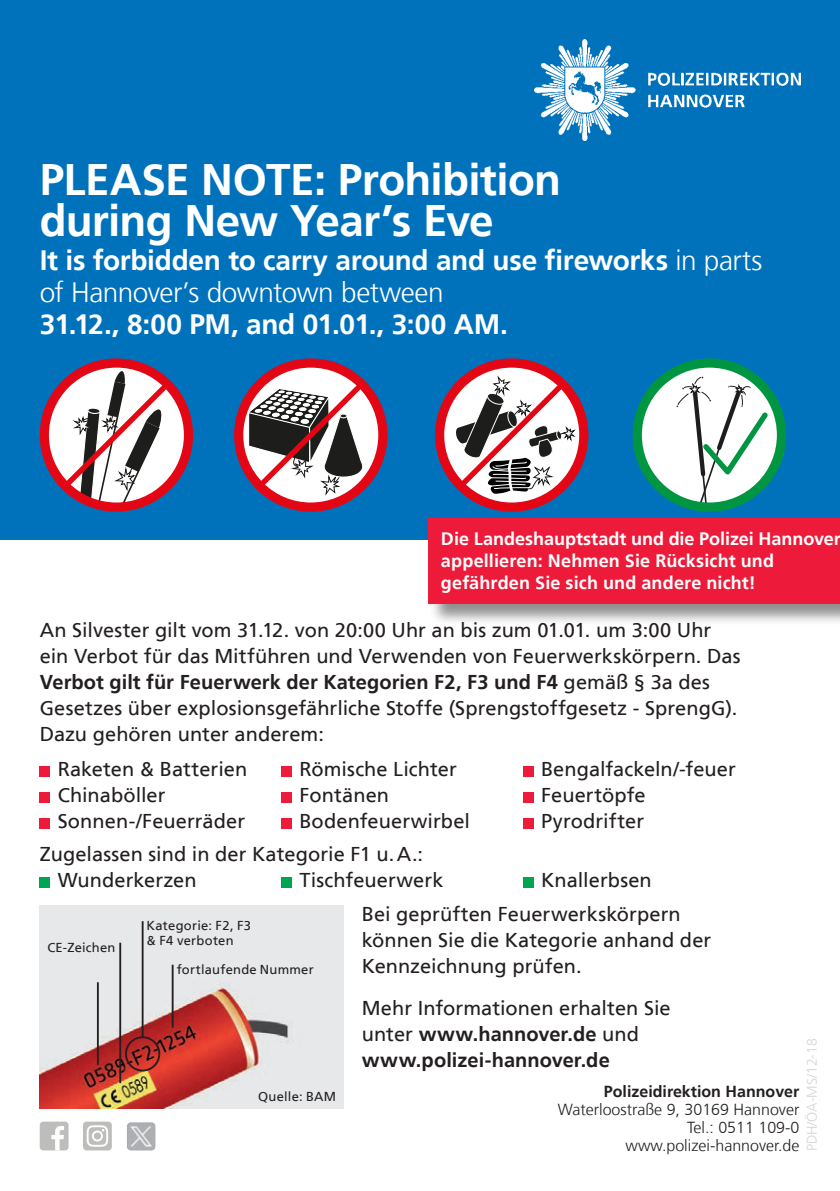
<style>
.page{position:relative;width:840px;height:1191px;background:#fff}
.page>*{position:absolute;margin:0;border:0;box-sizing:border-box;transform-origin:0 0}
.t1{font:700 44px/41px "NDS Frutiger";letter-spacing:-.015em;color:#fff}
.t2{font:700 28px/32px "NDS Frutiger";letter-spacing:-.01em;color:#fff}
.t3{font:20px/26px "NDS Frutiger";letter-spacing:.005em;color:#231f20}
.t4{font:700 20px/26px "NDS Frutiger";letter-spacing:.005em;color:#231f20}
.Fließtext_12pt{font:700 18px/22px "NDS Frutiger";letter-spacing:.005em;color:#fff}
.Fließtext{font:300 16px "NDS Frutiger";color:#231f20}
.Fließtext-2{font:700 16px "NDS Frutiger";color:#231f20}
.t5{font:300 14px "NDS Frutiger";color:#d5d6d8}
.t6{font:13px "NDS Frutiger";letter-spacing:.02em;color:#231f20}
.s1{font-weight:300}
.s2{font-weight:700}
.s3{font-weight:400}
</style>
<div class="page">
<div style="left:0;top:0;width:839px;height:540px;background:#0072bc"></div>
<img style="left:534px;top:40px;width:265px;height:101px">
<svg style="left:40px;top:358px;width:153px;height:154px"></svg>
<svg style="left:234px;top:358px;width:153px;height:154px"></svg>
<svg style="left:435px;top:358px;width:153px;height:154px"></svg>
<svg style="left:632px;top:358px;width:153px;height:154px"></svg>
<div style="left:40px;top:766px;width:10px;height:10px;background:#ed1a3a"></div>
<div style="left:40px;top:792px;width:10px;height:10px;background:#ed1a3a"></div>
<div style="left:40px;top:818px;width:10px;height:10px;background:#ed1a3a"></div>
<div style="left:281px;top:766px;width:10px;height:10px;background:#ed1a3a"></div>
<div style="left:281px;top:792px;width:10px;height:10px;background:#ed1a3a"></div>
<div style="left:281px;top:818px;width:10px;height:10px;background:#ed1a3a"></div>
<div style="left:522px;top:766px;width:11px;height:10px;background:#ed1a3a"></div>
<div style="left:522px;top:792px;width:11px;height:10px;background:#ed1a3a"></div>
<div style="left:522px;top:818px;width:11px;height:10px;background:#ed1a3a"></div>
<div style="left:40px;top:877px;width:10px;height:10px;background:#00a54f"></div>
<div style="left:281px;top:877px;width:10px;height:10px;background:#00a54f"></div>
<div style="left:522px;top:877px;width:11px;height:10px;background:#00a54f"></div>
<img style="left:40px;top:906px;width:303px;height:202px">
<div style="left:125px;top:1036px;width:35px;height:35px;border:2px solid #231f20;border-radius:50%"></div>
<hr style="left:142px;top:921px;width:1px;height:116px;background:#231f20">
<hr style="left:97px;top:982px;width:2px;height:82px;background:#231f20">
<hr style="left:119px;top:942px;width:2px;height:141px;background:#231f20">
<hr style="left:172px;top:964px;width:1px;height:63px;background:#231f20">
<div style="left:428px;top:519px;width:411px;height:107px;background:#231f20;opacity:.5"></div>
<div style="left:428px;top:519px;width:411px;height:85px;background:#ed1a3a"></div>
<div style="left:40px;top:1121px;width:28px;height:29px;background:#bdbdbc;border-radius:4px"></div>
<svg style="left:51px;top:1126px;width:13px;height:24px"></svg>
<div style="left:83px;top:1121px;width:29px;height:29px;background:#bdbdbc;border-radius:4px"></div>
<svg style="left:87px;top:1125px;width:21px;height:21px"></svg>
<img style="left:127px;top:1122px;width:29px;height:29px">
<p class="t1" style="left:40px;top:159px;width:522px">PLEASE NOTE: Prohibition during New Year’s Eve</p>
<p class="t2" style="left:40px;top:244px;width:723px">It is forbidden to carry around and use fireworks <span class="s1">in parts of Hannover’s downtown between<br></span>31.12., 8:00 PM, and 01.01., 3:00 AM.</p>
<p class="Fließtext_12pt" style="left:441px;top:528px;width:401px">Die Landeshauptstadt und die Polizei Hannover appellieren: Nehmen Sie Rücksicht und gefährden Sie sich und andere nicht!</p>
<p class="t3" style="left:40px;top:617px;width:702px">An Silvester gilt vom 31.12. von 20:00 Uhr an bis zum 01.01. um 3:00 Uhr ein Verbot für das Mitführen und Verwenden von Feuerwerkskörpern. Das <span class="s2">Verbot gilt für Feuerwerk der Kategorien F2, F3 und F4</span> gemäß § 3a des Gesetzes über explosionsgefährliche Stoffe (Sprengstoffgesetz - SprengG).<br>Dazu gehören unter anderem:</p>
<p class="t3" style="left:58px;top:756px;width:191px">Raketen &amp; Batterien</p>
<p class="t3" style="left:58px;top:782px;width:109px">Chinaböller</p>
<p class="t3" style="left:58px;top:808px;width:189px">Sonnen-/Feuerräder</p>
<p class="t3" style="left:299px;top:756px;width:159px">Römische Lichter</p>
<p class="t3" style="left:299px;top:782px;width:91px">Fontänen</p>
<p class="t3" style="left:299px;top:808px;width:172px">Bodenfeuerwirbel</p>
<p class="t3" style="left:540px;top:756px;width:196px">Bengalfackeln/-feuer</p>
<p class="t3" style="left:540px;top:782px;width:106px">Feuertöpfe</p>
<p class="t3" style="left:540px;top:808px;width:105px">Pyrodrifter</p>
<p class="t3" style="left:40px;top:841px;width:385px">Zugelassen sind in der Kategorie F1 u.A.:</p>
<p class="t3" style="left:58px;top:867px;width:140px">Wunderkerzen</p>
<p class="t3" style="left:299px;top:867px;width:145px">Tischfeuerwerk</p>
<p class="t3" style="left:540px;top:867px;width:112px">Knallerbsen</p>
<p class="t3" style="left:361px;top:901px;width:351px">Bei geprüften Feuerwerkskörpern können Sie die Kategorie anhand der<br>Kennzeichnung prüfen.</p>
<p class="t4" style="left:361px;top:995px;width:310px"><span class="s3">Mehr Informationen erhalten Sie unter</span> www.hannover.de <span class="s3">und </span>www.polizei-hannover.de</p>
<p class="t6" style="left:258px;top:1089px;width:79px">Quelle: BAM</p>
<p class="t6" style="left:146px;top:918px;width:106px">Kategorie: F2, F3</p>
<p class="t6" style="left:146px;top:933px;width:88px">&amp; F4 verboten</p>
<p class="t6" style="left:47px;top:940px;width:70px">CE-Zeichen</p>
<p class="t6" style="left:177px;top:962px;width:138px">fortlaufende Nummer</p>
<p class="t5" style="left:803px;top:1151px;width:114px;rotate:-90deg">PDH/ÖA-MS/12-18</p>
<p class="Fließtext-2" style="left:603px;top:1082px;width:197px">Polizeidirektion Hannover</p>
<p class="Fließtext" style="left:557px;top:1100px;width:243px">Waterloostraße 9, 30169 Hannover</p>
<p class="Fließtext" style="left:686px;top:1118px;width:114px">Tel.: 0511 109-0</p>
<p class="Fließtext" style="left:625px;top:1136px;width:175px">www.polizei-hannover.de</p>
</div>
